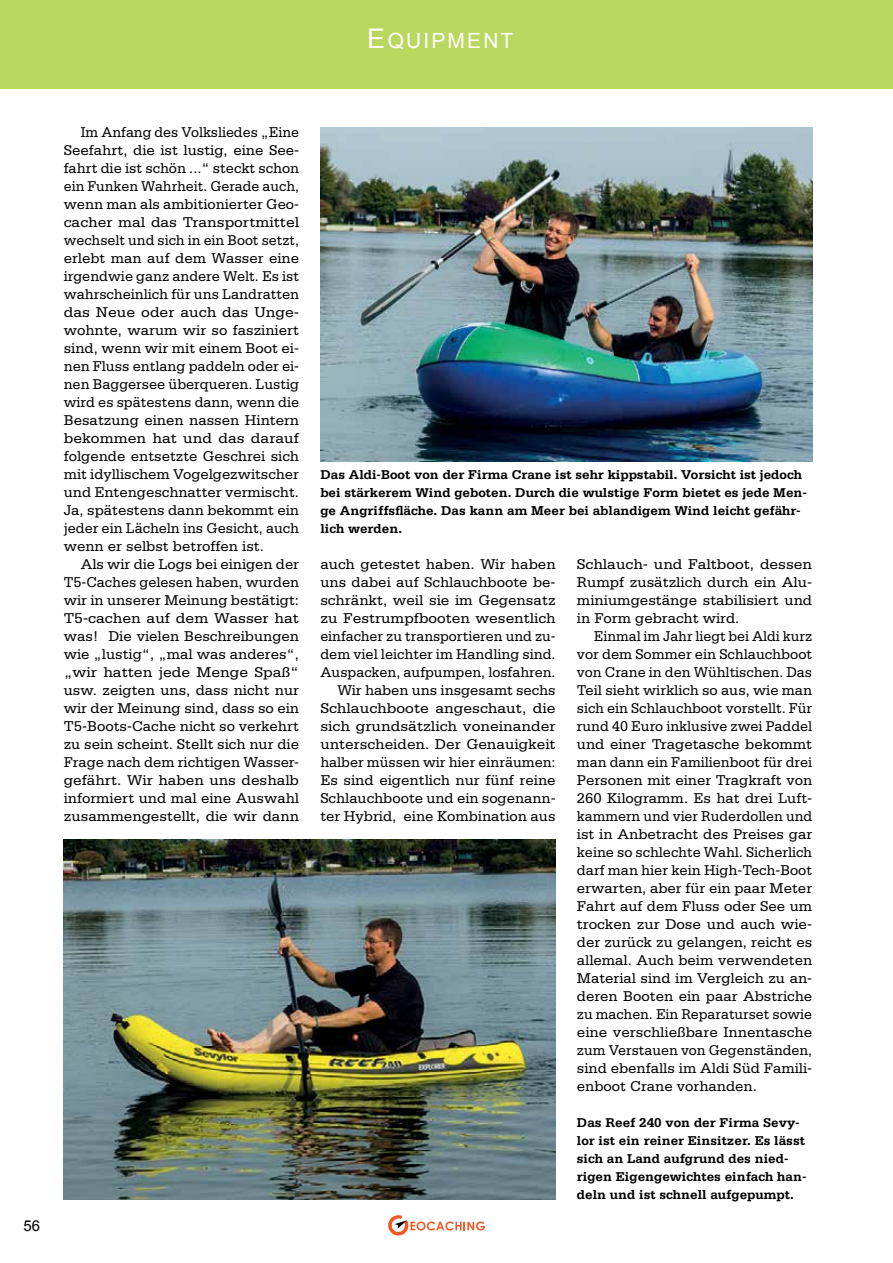
<style>
.page{position:relative;width:893px;height:1263px;background:#fff}
.page>*{position:absolute;margin:0;border:0;box-sizing:border-box;transform-origin:0 0}
.t1{font:21px "Arial";letter-spacing:.1em;color:#fff}
.t2{font:15px/18px "Serifa Std";color:#000;text-align:justify;scale:.95 1}
.t3{font:15px/18px "Serifa Std";color:#000;text-align:justify}
.t4{font:15px/18px "Serifa Std";color:#000;text-align:justify;scale:1.04 1}
.t5{font:15px "Arial";color:#000}
.t6{font:700 13.5px/18px "Serifa Std";color:#000}
.s1{font-size:27px}
</style>
<div class="page">
<div style="left:0;top:0;width:893px;height:88px;background:#bad75f"></div>
<svg style="left:388px;top:1215px;width:97px;height:21px"></svg>
<img style="left:320px;top:127px;width:492px;height:334px">
<img style="left:64px;top:839px;width:492px;height:360px">
<h1 class="t1" style="left:367px;top:27px;width:148px"><span class="s1">E</span>QUIPMENT</h1>
<p class="t5" style="left:24px;top:1216px;width:18px">56</p>
<p class="t2" style="left:64px;top:123px;width:249px;text-indent:17px">Im Anfang des Volksliedes „Eine Seefahrt, die ist lustig, eine See&shy;fahrt die ist schön ...“ steckt schon ein Funken Wahrheit. Gerade auch, wenn man als ambitionierter Geo&shy;cacher mal das Transportmittel wechselt und sich in ein Boot setzt, erlebt man auf dem Wasser eine irgendwie ganz andere Welt. Es ist wahrscheinlich für uns Landratten das Neue oder auch das Unge&shy;wohnte, warum wir so fasziniert sind, wenn wir mit einem Boot ei&shy;nen Fluss entlang paddeln oder ei&shy;nen Baggersee überqueren. Lustig wird es spätestens dann, wenn die Besatzung einen nassen Hintern bekommen hat und das darauf folgende entsetzte Geschrei sich mit idyllischem Vogelgezwitscher und Entengeschnatter vermischt.<br>Ja, spätestens dann bekommt ein jeder ein Lächeln ins Gesicht, auch wenn er selbst betroffen ist.</p>
<p class="t3" style="left:64px;top:555px;width:237px;text-indent:17px">Als wir die Logs bei einigen der T5-Caches gelesen haben, wurden wir in unserer Meinung bestätigt:<br>T5-cachen auf dem Wasser hat was! Die vielen Beschreibungen wie „lustig“, „mal was anderes“, „wir hatten jede Menge Spaß“ usw. zeigten uns, dass nicht nur wir der Meinung sind, dass so ein T5-Boots-Cache nicht so verkehrt zu sein scheint. Stellt sich nur die Frage nach dem richtigen Wasser&shy;gefährt. Wir haben uns deshalb informiert und mal eine Auswahl zusammengestellt, die wir dann</p>
<p class="t3" style="left:320px;top:555px;width:237px;text-align:right">auch getestet haben. Wir haben uns dabei auf Schlauchboote be&shy;schränkt, weil sie im Gegensatz zu Festrumpfbooten wesentlich einfacher zu transportieren und zu&shy;dem viel leichter im Handling sind.<br>Auspacken, aufpumpen, losfahren.<br>Wir haben uns insgesamt sechs<br>Schlauchboote angeschaut, die sich grundsätzlich voneinander unterscheiden. Der Genauigkeit halber müssen wir hier einräumen:<br>Es sind eigentlich nur fünf reine<br>Schlauchboote und ein sogenann&shy;ter Hybrid, eine Kombination aus</p>
<p class="t4" style="left:577px;top:555px;width:228px">Schlauch- und Faltboot, dessen Rumpf zusätzlich durch ein Alu&shy;miniumgestänge stabilisiert und in Form gebracht wird.</p>
<p class="t6" style="left:320px;top:466px;width:488px">Das Aldi-Boot von der Firma Crane ist sehr kippstabil. Vorsicht ist jedoch bei stärkerem Wind geboten. Durch die wulstige Form bietet es jede Men&shy;ge Angriffsfläche. Das kann am Meer bei ablandigem Wind leicht gefähr&shy;lich werden.</p>
<p class="t2" style="left:577px;top:627px;width:249px;text-indent:17px">Einmal im Jahr liegt bei Aldi kurz vor dem Sommer ein Schlauchboot von Crane in den Wühltischen. Das Teil sieht wirklich so aus, wie man sich ein Schlauchboot vorstellt. Für rund 40 Euro inklusive zwei Paddel und einer Tragetasche bekommt man dann ein Familienboot für drei Personen mit einer Tragkraft von 260 Kilogramm. Es hat drei Luft&shy;kammern und vier Ruderdollen und ist in Anbetracht des Preises gar keine so schlechte Wahl. Sicherlich darf man hier kein High-Tech-Boot erwarten, aber für ein paar Meter Fahrt auf dem Fluss oder See um trocken zur Dose und auch wie&shy;der zurück zu gelangen, reicht es allemal. Auch beim verwendeten Material sind im Vergleich zu an&shy;deren Booten ein paar Abstriche zu machen. Ein Reparaturset sowie eine verschließbare Innentasche zum Verstauen von Gegenständen, sind ebenfalls im Aldi Süd Famili&shy;enboot Crane vorhanden.</p>
<p class="t6" style="left:577px;top:1114px;width:231px">Das Reef 240 von der Firma Sevy&shy;lor ist ein reiner Einsitzer. Es lässt sich an Land aufgrund des nied&shy;rigen Eigengewichtes einfach han&shy;deln und ist schnell aufgepumpt.</p>
</div>
